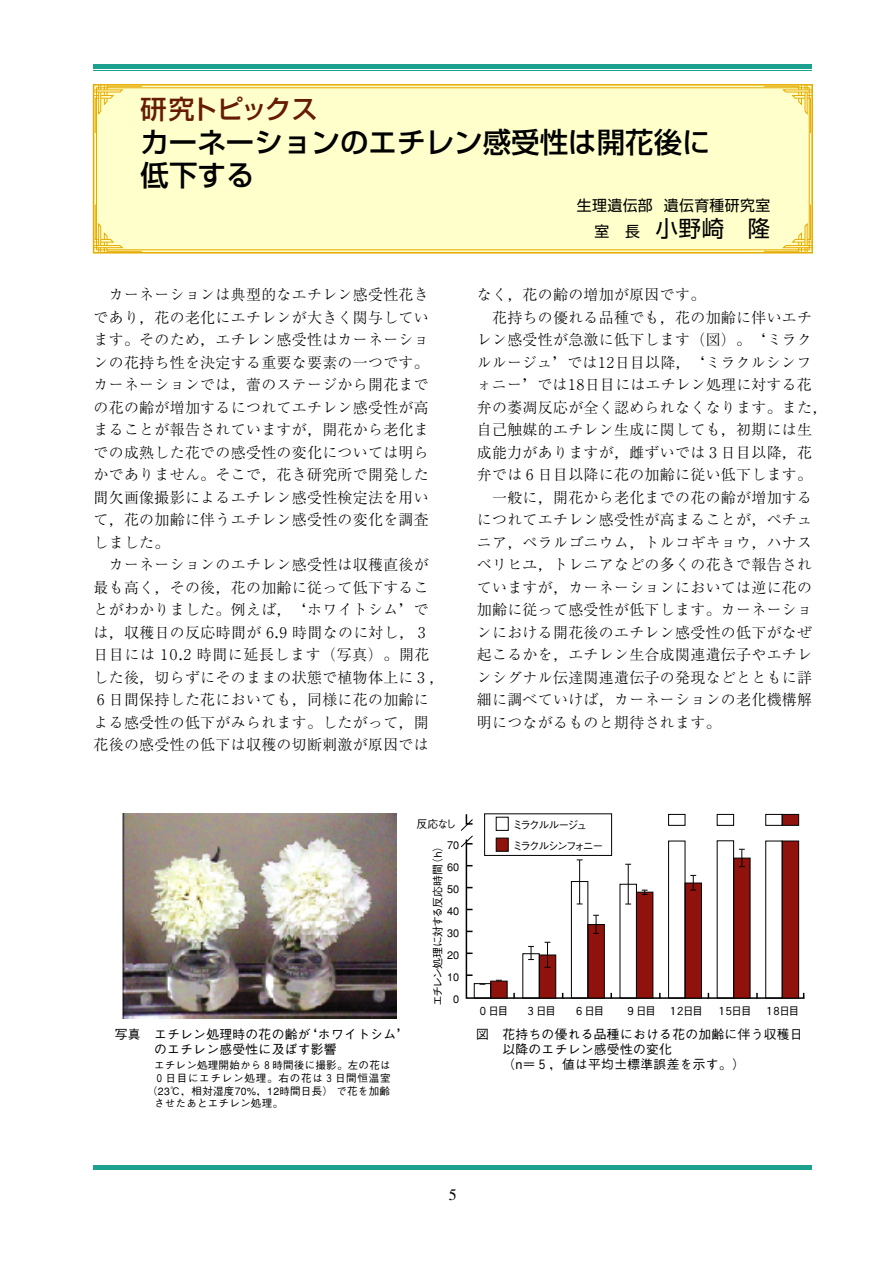
<style>
.page{position:relative;width:893px;height:1263px;background:#fff}
.page>*{position:absolute;margin:0;border:0;box-sizing:border-box;transform-origin:0 0}
.t1{font:500 28.5px/33px "Shin Go";color:#000}
.t2{font:500 26.25px "Shin Go";letter-spacing:-.04em;color:#661c04}
.t3{font:22.5px "Shin Go";color:#000}
.t4{font:300 15.9px "Ryumin";color:#000}
.t5{font:300 14.85px/22.5px "Ryumin";letter-spacing:.025em;color:#000;text-align:justify}
.t6{font:14.85px "Shin Go";letter-spacing:.025em;color:#000}
.t7{font:500 12.75px/14.9px "Gothic BBB";letter-spacing:.025em;color:#000}
.t8{font:500 10.95px/21.3px "Gothic BBB";letter-spacing:-.18em;color:#000}
.t9{font:500 10.95px "Gothic BBB";letter-spacing:-.06em;color:#000}
.t10{font:500 10.95px/21.9px "Gothic BBB";color:#000;text-align:center}
.t11{font:500 10.95px "Gothic BBB";letter-spacing:-.295em;color:#000;scale:1.12 1}
.t12{font:500 10.95px "Gothic BBB";letter-spacing:-.145em;color:#000;scale:1.12 1}
.t13{font:500 10.95px "Gothic BBB";letter-spacing:-.145em;color:#000}
.t14{font:500 10.5px "Gothic BBB";letter-spacing:.025em;color:#000}
.t15{font:500 10.5px "Gothic BBB";letter-spacing:.075em;color:#000}
.s1{font-size:14.85px}
</style>
<div class="page">
<hr style="left:94px;top:64px;width:718px;height:4px;background:#1ba18e">
<hr style="left:94px;top:70px;width:718px;height:1px;background:#1ba18e">
<hr style="left:94px;top:1165px;width:718px;height:4px;background:#1ba18e">
<div style="left:93px;top:84px;width:720px;height:170px;background:#ffc;border:2px solid #e6ab02"></div>
<svg style="left:93px;top:85px;width:49px;height:49px"></svg>
<svg style="left:763px;top:85px;width:49px;height:49px"></svg>
<svg style="left:93px;top:204px;width:49px;height:49px"></svg>
<svg style="left:763px;top:204px;width:49px;height:49px"></svg>
<img style="left:122px;top:813px;width:274px;height:205px">
<svg style="left:465px;top:838px;width:340px;height:161px"></svg>
<svg style="left:460px;top:814px;width:14px;height:33px"></svg>
<div style="left:496px;top:817px;width:12px;height:14px;background:#fff;border:1px solid #000"></div>
<div style="left:496px;top:838px;width:12px;height:13px;background:#8f120c;border:1px solid #000"></div>
<div style="left:490px;top:981px;width:17px;height:17px;background:#8f120c;border:1px solid #000"></div>
<div style="left:474px;top:983px;width:17px;height:15px;border:1px solid #000"></div>
<div style="left:539px;top:955px;width:17px;height:43px;background:#8f120c;border:1px solid #000"></div>
<div style="left:588px;top:924px;width:17px;height:74px;background:#8f120c;border:1px solid #000"></div>
<div style="left:571px;top:881px;width:17px;height:117px;border:1px solid #000"></div>
<div style="left:636px;top:892px;width:17px;height:106px;background:#8f120c"></div>
<div style="left:620px;top:884px;width:17px;height:114px;border:1px solid #000"></div>
<div style="left:685px;top:883px;width:17px;height:115px;background:#8f120c;border:1px solid #000"></div>
<div style="left:668px;top:841px;width:17px;height:157px;border:1px solid #000"></div>
<div style="left:733px;top:858px;width:17px;height:140px;background:#8f120c"></div>
<div style="left:717px;top:840px;width:17px;height:158px;border:1px solid #000"></div>
<div style="left:782px;top:841px;width:17px;height:157px;background:#8f120c;border:1px solid #000"></div>
<div style="left:668px;top:814px;width:17px;height:11px;border:1px solid #000"></div>
<div style="left:717px;top:814px;width:17px;height:11px;border:1px solid #000"></div>
<div style="left:782px;top:814px;width:17px;height:11px;background:#8f120c;border:1px solid #000"></div>
<div style="left:765px;top:814px;width:17px;height:11px;border:1px solid #000"></div>
<svg style="left:528px;top:946px;width:6px;height:14px"></svg>
<svg style="left:545px;top:942px;width:5px;height:26px"></svg>
<hr style="left:579px;top:860px;width:1px;height:44px;background:#000">
<svg style="left:593px;top:915px;width:6px;height:19px"></svg>
<hr style="left:628px;top:864px;width:1px;height:40px;background:#000">
<svg style="left:642px;top:890px;width:6px;height:5px"></svg>
<svg style="left:690px;top:875px;width:6px;height:16px"></svg>
<svg style="left:739px;top:849px;width:6px;height:18px"></svg>
<div style="left:484px;top:813px;width:128px;height:43px;border:1px solid #000"></div>
<h2 class="t2" style="left:141px;top:92px;width:179px">研究トピックス</h2>
<h1 class="t1" style="left:141px;top:124px;width:572px">カーネーションのエチレン感受性は開花後に低下する</h1>
<p class="t6" style="left:577px;top:196px;width:195px">生理遺伝部 遺伝育種研究室</p>
<h3 class="t3" style="left:594px;top:213px;width:177px"><span class="s1">室長</span>小野崎隆</h3>
<p class="t5" style="left:94px;top:285px;width:337px;text-indent:15px">カーネーションは典型的なエチレン感受性花きであり，花の老化にエチレンが大きく関与しています。そのため，エチレン感受性はカーネーションの花持ち性を決定する重要な要素の一つです。カーネーションでは，蕾のステージから開花までの花の齢が増加するにつれてエチレン感受性が高まることが報告されていますが，開花から老化までの成熟した花での感受性の変化については明らかでありません。そこで，花き研究所で開発した間欠画像撮影によるエチレン感受性検定法を用いて，花の加齢に伴うエチレン感受性の変化を調査しました。</p>
<p class="t5" style="left:94px;top:555px;width:352px;text-align:left;text-indent:15px">カーネーションのエチレン感受性は収穫直後が最も高く，その後，花の加齢に従って低下することがわかりました。例えば，‘ホワイトシム’では，収穫日の反応時間が６．９時間なのに対し，３日目には１０．２時間に延長します（写真）。開花した後，切らずにそのままの状態で植物体上に３，<br>６日間保持した花においても，同様に花の加齢による感受性の低下がみられます。したがって，開花後の感受性の低下は収穫の切断刺激が原因では</p>
<p class="t5" style="left:477px;top:285px;width:230px">なく，花の齢の増加が原因です。</p>
<p class="t5" style="left:492px;top:307px;width:321px">花持ちの優れる品種でも，花の加齢に伴いエチ</p>
<p class="t5" style="left:477px;top:330px;width:337px">レン感受性が急激に低下します（図）。‘ミラク</p>
<p class="t5" style="left:477px;top:352px;width:336px">ルルージュ’では１２日目以降，‘ミラクルシンフ</p>
<p class="t5" style="left:477px;top:375px;width:336px">ォニー’では１８日目にはエチレン処理に対する花</p>
<p class="t5" style="left:477px;top:397px;width:352px">弁の萎凋反応が全く認められなくなります。また，</p>
<p class="t5" style="left:477px;top:420px;width:337px">自己触媒的エチレン生成に関しても，初期には生</p>
<p class="t5" style="left:477px;top:442px;width:337px">成能力がありますが，雌ずいでは３日目以降，花</p>
<p class="t5" style="left:477px;top:465px;width:337px">弁では６日目以降に花の加齢に従い低下します。</p>
<p class="t5" style="left:492px;top:487px;width:321px">一般に，開花から老化までの花の齢が増加する</p>
<p class="t5" style="left:477px;top:510px;width:337px">につれてエチレン感受性が高まることが，ペチュ</p>
<p class="t5" style="left:477px;top:532px;width:337px">ニア，ペラルゴニウム，トルコギキョウ，ハナス</p>
<p class="t5" style="left:477px;top:555px;width:337px">ベリヒユ，トレニアなどの多くの花きで報告され</p>
<p class="t5" style="left:477px;top:577px;width:337px">ていますが，カーネーションにおいては逆に花の</p>
<p class="t5" style="left:477px;top:600px;width:337px">加齢に従って感受性が低下します。カーネーショ</p>
<p class="t5" style="left:477px;top:622px;width:337px">ンにおける開花後のエチレン感受性の低下がなぜ</p>
<p class="t5" style="left:477px;top:645px;width:337px">起こるかを，エチレン生合成関連遺伝子やエチレ</p>
<p class="t5" style="left:477px;top:667px;width:337px">ンシグナル伝達関連遺伝子の発現などとともに詳</p>
<p class="t5" style="left:477px;top:690px;width:337px">細に調べていけば，カーネーションの老化機構解</p>
<p class="t5" style="left:477px;top:712px;width:245px">明につながるものと期待されます。</p>
<p class="t7" style="left:154px;top:1027px;width:257px;text-indent:-39px">写真 エチレン処理時の花の齢が‘ホワイトシム’のエチレン感受性に及ぼす影響</p>
<p class="t14" style="left:154px;top:1059px;width:238px">エチレン処理開始から８時間後に撮影。左の花は</p>
<p class="t15" style="left:154px;top:1072px;width:238px">０日目にエチレン処理。右の花は３日間恒温室</p>
<p class="t14" style="left:147px;top:1084px;width:244px">（23℃，相対湿度70%，12時間日長）で花を加齢</p>
<p class="t14" style="left:154px;top:1097px;width:130px">させたあとエチレン処理。</p>
<p class="t13" style="left:416px;top:818px;width:41px">反応なし</p>
<p class="t9" style="left:432px;top:1006px;width:167px;rotate:-90deg">エチレン処理に対する反応時間（ｈ）</p>
<p class="t10" style="left:447px;top:835px;width:14px">70<br>60<br>50<br>40<br>30<br>20<br>10<br>0</p>
<p class="t8" style="left:513px;top:814px;width:92px">ミラクルルージュ<br>ミラクルシンフォニー</p>
<p class="t12" style="left:477px;top:1004px;width:30px">０日目</p>
<p class="t12" style="left:525px;top:1004px;width:30px">３日目</p>
<p class="t12" style="left:573px;top:1004px;width:30px">６日目</p>
<p class="t11" style="left:625px;top:1004px;width:158px">９日目 １２日目 １５日目 １８日目</p>
<p class="t7" style="left:502px;top:1027px;width:302px;text-indent:-26px">図 花持ちの優れる品種における花の加齢に伴う収穫日以降のエチレン感受性の変化<br>（n＝５，値は平均±標準誤差を示す。）</p>
<p class="t4" style="left:449px;top:1185px;width:9px">5</p>
</div>
